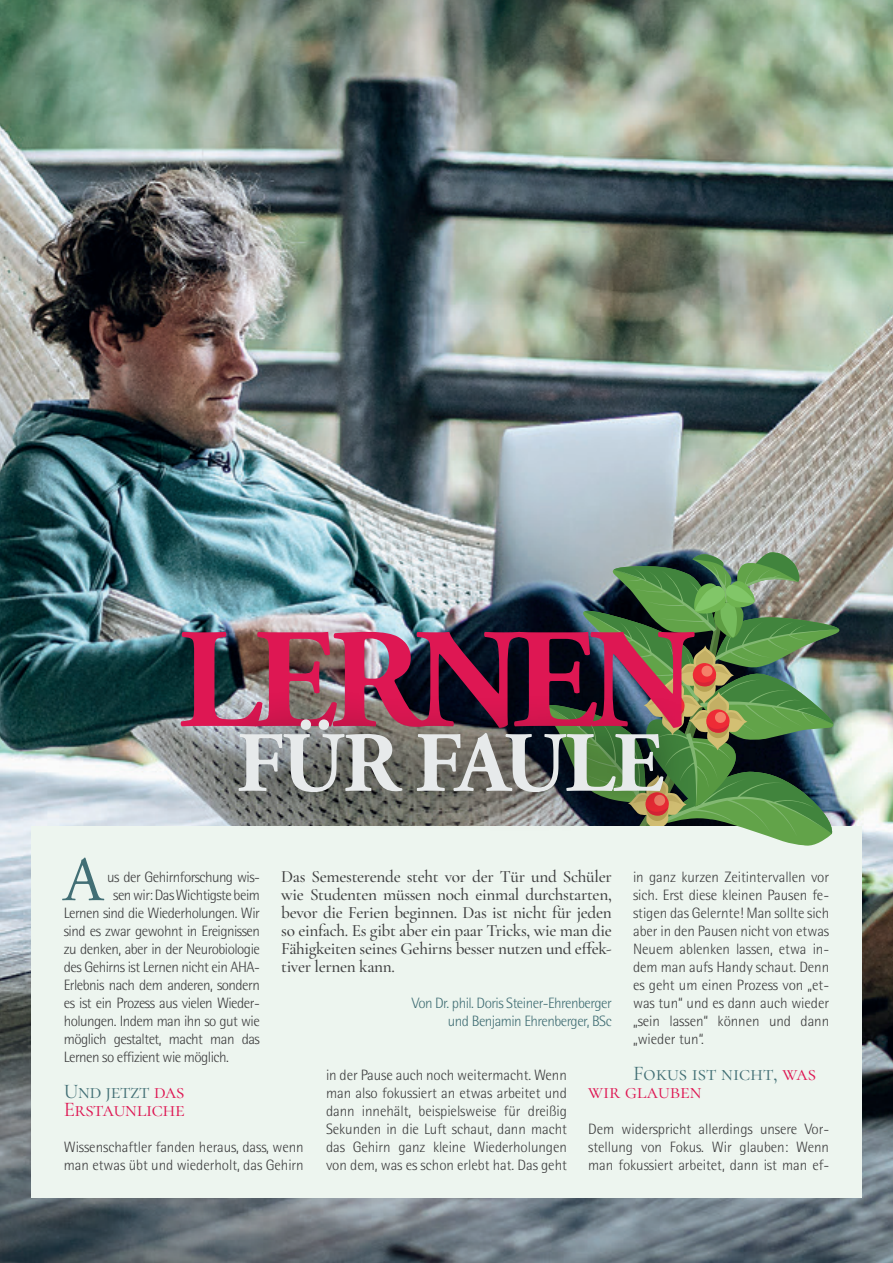
<style>
.page{position:relative;width:893px;height:1263px;background:#fff}
.page>*{position:absolute;margin:0;border:0;box-sizing:border-box;transform-origin:0 0}
.t1{font:700 141.75px "Adobe Garamond Pro";letter-spacing:-.06em;color:#de1753}
.t2{font:700 85.5px "Adobe Garamond Pro";letter-spacing:-.025em;color:#e7eaeb}
.t3{font:63px "Adobe Garamond Pro";color:#426f75}
.fließtext{font:21px/18px "Cormorant Garamond";letter-spacing:-.005em;color:#426f75}
.fließtext-2{font:21px/18px "Cormorant Garamond";letter-spacing:-.02em;color:#de1753}
.fließtext-3{font:500 17.25px/18px "Cormorant Garamond";letter-spacing:-.02em;color:#3e3e3f;text-align:justify}
.fließtext-4{font:300 15px/18px "Rotis Semi Sans Std";letter-spacing:-.035em;color:#3e3e3f;text-align:justify}
.fließtext-5{font:300 15px/18px "Rotis Semi Sans Std";letter-spacing:-.005em;color:#3e3e3f}
.fließtext-6{font:300 15px "Rotis Semi Sans Std";letter-spacing:-.035em;color:#426f75}
.s1{color:#426f75}
.s2{color:#de1753}
</style>
<div class="page">
<img style="left:0;top:0;width:893px;height:1263px">
<div style="left:31px;top:826px;width:831px;height:371px;background:#edf5ef"></div>
<img style="left:545px;top:552px;width:298px;height:294px">
<div style="left:202px;top:679px;width:501px;height:155px;background:#000;opacity:.68"></div>
<div style="left:571px;top:827px;width:105px;height:86px;background:#edf5ef"></div>
<p class="t1" style="left:178px;top:598px;width:519px">LERNEN</p>
<p class="t2" style="left:236px;top:714px;width:429px">FÜR FAULE</p>
<p class="t3" style="left:64px;top:842px;width:41px">A</p>
<p class="fließtext-3" style="left:281px;top:867px;width:332px">Das Semesterende steht vor der Tür und Schüler wie Studenten müssen noch einmal durchstarten, bevor die Ferien beginnen. Das ist nicht für jeden so einfach. Es gibt aber ein paar Tricks, wie man die Fähigkeiten seines Gehirns besser nutzen und effek&shy;tiver lernen kann.</p>
<p class="fließtext-6" style="left:412px;top:994px;width:201px">Von Dr. phil. Doris Steiner-Ehrenberger</p>
<p class="fließtext-6" style="left:448px;top:1012px;width:165px">und Benjamin Ehrenberger, BSc</p>
<p class="fließtext-4" style="left:107px;top:868px;width:154px">us der Gehirnforschung wis-</p>
<p class="fließtext-4" style="left:113px;top:886px;width:148px">sen wir: Das Wichtigste beim</p>
<p class="fließtext-4" style="left:64px;top:904px;width:198px">Lernen sind die Wiederholungen. Wir</p>
<p class="fließtext-4" style="left:64px;top:922px;width:198px">sind es zwar gewohnt in Ereignissen</p>
<p class="fließtext-4" style="left:64px;top:940px;width:198px">zu denken, aber in der Neurobiologie</p>
<p class="fließtext-4" style="left:64px;top:958px;width:198px">des Gehirns ist Lernen nicht ein AHA-</p>
<p class="fließtext-4" style="left:64px;top:976px;width:198px">Erlebnis nach dem anderen, sondern</p>
<p class="fließtext-4" style="left:64px;top:994px;width:198px">es ist ein Prozess aus vielen Wieder-</p>
<p class="fließtext-4" style="left:64px;top:1012px;width:198px">holungen. Indem man ihn so gut wie</p>
<p class="fließtext-4" style="left:64px;top:1030px;width:198px">möglich gestaltet, macht man das</p>
<p class="fließtext-4" style="left:64px;top:1048px;width:167px">Lernen so effizient wie möglich.</p>
<p class="fließtext-2" style="left:64px;top:1082px;width:123px"><span class="s1">Und jetzt</span> das<br>Erstaunliche</p>
<p class="fließtext-5" style="left:64px;top:1138px;width:242px">Wissenschaftler fanden heraus, dass, wenn man etwas übt und wiederholt, das Gehirn</p>
<p class="fließtext-4" style="left:633px;top:868px;width:198px">in ganz kurzen Zeitintervallen vor sich. Erst diese kleinen Pausen fe&shy;stigen das Gelernte! Man sollte sich aber in den Pausen nicht von etwas Neuem ablenken lassen, etwa in&shy;dem man aufs Handy schaut. Denn es geht um einen Prozess von „et&shy;was tun“ und es dann auch wieder „sein lassen“ können und dann „wieder tun“.</p>
<p class="fließtext" style="left:588px;top:1064px;width:229px;text-indent:45px">Fokus ist nicht, <span class="s2">was wir glauben</span></p>
<p class="fließtext-4" style="left:588px;top:1120px;width:242px">Dem widerspricht allerdings unsere Vor&shy;stellung von Fokus. Wir glauben: Wenn man fokussiert arbeitet, dann ist man ef-</p>
<p class="fließtext-4" style="left:326px;top:1066px;width:242px">in der Pause auch noch weitermacht. Wenn man also fokussiert an etwas arbeitet und dann innehält, beispielsweise für dreißig Sekunden in die Luft schaut, dann macht das Gehirn ganz kleine Wiederholungen von dem, was es schon erlebt hat. Das geht</p>
</div>
